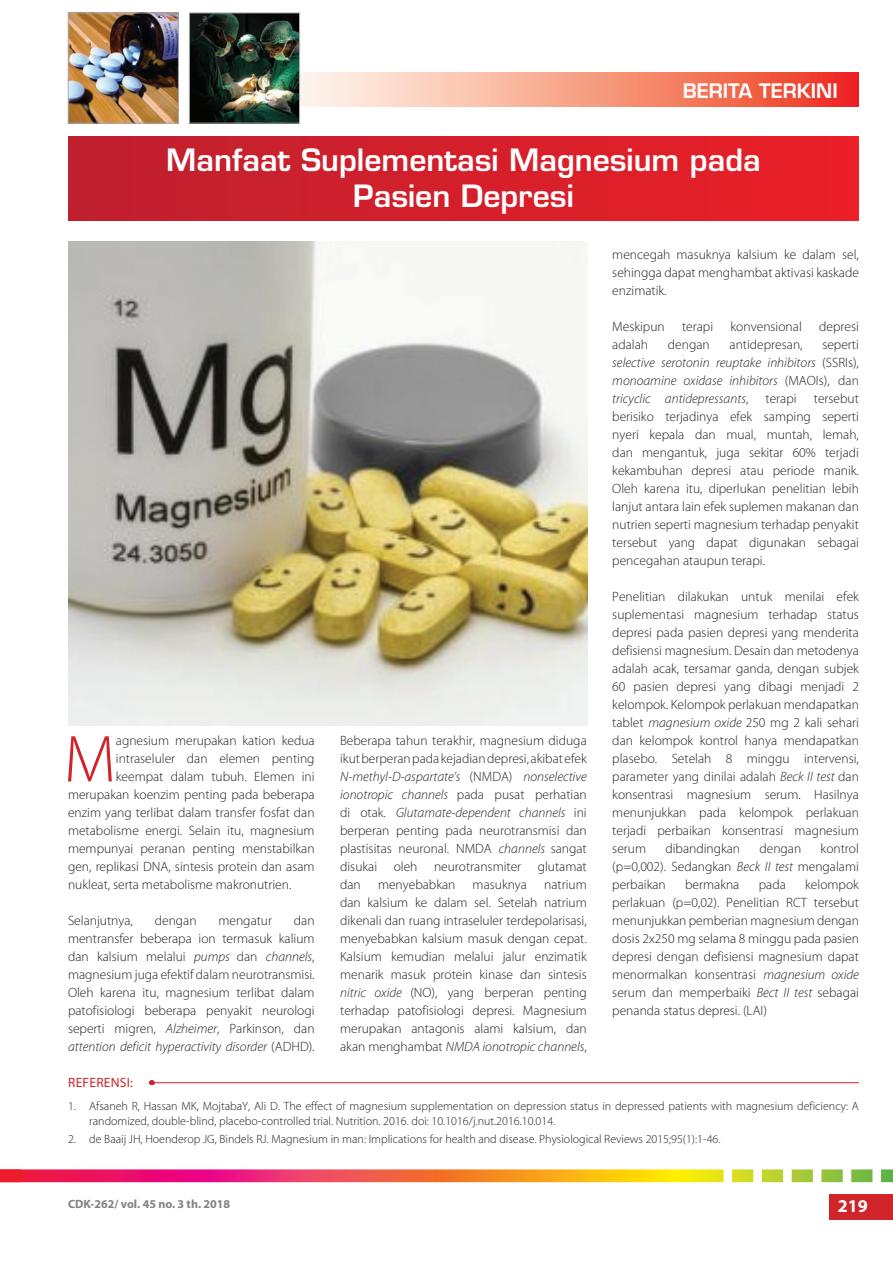
<style>
.page{position:relative;width:893px;height:1263px;background:#fff}
.page>*{position:absolute;margin:0;border:0;box-sizing:border-box;transform-origin:0 0}
.t1{font:300 66.9px "Myriad Pro";color:#d1232a}
.t2{font:600 30px/36px "Eurostile LT Std";color:#fff;text-align:center}
.t3{font:600 19.5px "Eurostile LT Std";color:#fff}
.t4{font:700 18px "Myriad Pro";color:#fff}
.t5{font:300 13.5px/18px "Myriad Pro";color:#231f20;text-align:justify}
.t6{font:italic 300 13.5px/18px "Myriad Pro";color:#231f20;text-align:justify}
.t7{font:13.5px "Myriad Pro";color:#d1232a}
.t8{font:300 12px/14.4px "Myriad Pro";color:#231f20}
.t9{font:700 12px "Myriad Pro";color:#808285}
.s1{font-style:italic}
.s2{font-style:normal}
</style>
<div class="page">
<div style="left:829px;top:1194px;width:64px;height:26px;background:#d1232a"></div>
<svg style="left:300px;top:72px;width:559px;height:35px"></svg>
<img style="left:70px;top:15px;width:107px;height:106px">
<div style="left:68px;top:13px;width:111px;height:110px;border:1px solid #a8a9ad"></div>
<img style="left:191px;top:15px;width:107px;height:106px">
<div style="left:189px;top:13px;width:111px;height:110px;border:1px solid #a8a9ad"></div>
<svg style="left:0;top:1169px;width:893px;height:13px"></svg>
<div style="left:68px;top:136px;width:791px;height:85px;background:linear-gradient(to right,#be202f,#eb1f27)"></div>
<hr style="left:149px;top:1082px;width:710px;height:1px;background:#d1232a">
<img style="left:68px;top:241px;width:520px;height:484px">
<h3 class="t3" style="left:683px;top:79px;width:156px">BERITA TERKINI</h3>
<h2 class="t2" style="left:166px;top:142px;width:596px">Manfaat Suplementasi Magnesium pada<br>Pasien Depresi</h2>
<h1 class="t1" style="left:64px;top:722px;width:54px">M</h1>
<p class="t5" style="left:116px;top:732px;width:200px">agnesium merupakan kation kedua</p>
<p class="t5" style="left:116px;top:750px;width:200px">intraseluler dan elemen penting</p>
<p class="t5" style="left:116px;top:768px;width:200px">keempat dalam tubuh. Elemen ini</p>
<p class="t5" style="left:68px;top:786px;width:248px">merupakan koenzim penting pada beberapa</p>
<p class="t5" style="left:68px;top:804px;width:248px">enzim yang terlibat dalam transfer fosfat dan</p>
<p class="t5" style="left:68px;top:822px;width:248px">metabolisme energi. Selain itu, magnesium</p>
<p class="t5" style="left:68px;top:840px;width:248px">mempunyai peranan penting menstabilkan</p>
<p class="t5" style="left:68px;top:858px;width:248px">gen, replikasi DNA, sintesis protein dan asam</p>
<p class="t5" style="left:68px;top:876px;width:225px">nukleat, serta metabolisme makronutrien.</p>
<p class="t5" style="left:68px;top:912px;width:66px">Selanjutnya,</p>
<p class="t5" style="left:155px;top:912px;width:43px">dengan</p>
<p class="t5" style="left:218px;top:912px;width:55px">mengatur</p>
<p class="t5" style="left:68px;top:912px;width:248px;text-indent:226px">dan mentransfer beberapa ion termasuk kalium dan kalsium melalui <span class="s1">pumps</span> dan <span class="s1">channels</span>, magnesium juga efektif dalam neurotransmisi.<br>Oleh karena itu, magnesium terlibat dalam patofisiologi beberapa penyakit neurologi seperti migren, <span class="s1">Alzheimer</span>, Parkinson, dan <span class="s1">attention deficit hyperactivity disorder</span> (ADHD).</p>
<p class="t5" style="left:340px;top:732px;width:248px">Beberapa tahun terakhir, magnesium diduga ikut berperan pada kejadian depresi, akibat efek <span class="s1">N-methyl-D-aspartate’s</span> (NMDA) <span class="s1">nonselective ionotropic channels</span> pada pusat perhatian di otak. <span class="s1">Glutamate-dependent channels</span> ini berperan penting pada neurotransmisi dan plastisitas neuronal. NMDA <span class="s1">channels</span> sangat disukai oleh neurotransmiter glutamat dan</p>
<p class="t5" style="left:378px;top:876px;width:79px">menyebabkan</p>
<p class="t5" style="left:473px;top:876px;width:56px">masuknya</p>
<p class="t5" style="left:340px;top:876px;width:248px;text-indent:204px">natrium dan kalsium ke dalam sel. Setelah natrium dikenali dan ruang intraseluler terdepolarisasi, menyebabkan kalsium masuk dengan cepat.<br>Kalsium kemudian melalui jalur enzimatik menarik masuk protein kinase dan sintesis <span class="s1">nitric oxide</span> (NO), yang berperan penting terhadap patofisiologi depresi. Magnesium merupakan antagonis alami kalsium, dan akan menghambat <span class="s1">NMDA ionotropic channels</span>,</p>
<p class="t5" style="left:612px;top:246px;width:248px">mencegah masuknya kalsium ke dalam sel, sehingga dapat menghambat aktivasi kaskade enzimatik.</p>
<p class="t5" style="left:612px;top:318px;width:54px">Meskipun</p>
<p class="t5" style="left:682px;top:318px;width:33px">terapi</p>
<p class="t5" style="left:731px;top:318px;width:73px">konvensional</p>
<p class="t5" style="left:819px;top:318px;width:41px">depresi</p>
<p class="t5" style="left:612px;top:336px;width:37px">adalah</p>
<p class="t5" style="left:668px;top:336px;width:43px">dengan</p>
<p class="t5" style="left:730px;top:336px;width:74px">antidepresan,</p>
<p class="t6" style="left:612px;top:336px;width:248px;text-indent:210px"><span class="s2">seperti </span>selective serotonin reuptake inhibitors <span class="s2">(SSRIs), </span>monoamine oxidase inhibitors <span class="s2">(MAOIs), dan </span>tricyclic antidepressants<span class="s2">,</span></p>
<p class="t5" style="left:612px;top:390px;width:248px;text-indent:202px">tersebut berisiko terjadinya efek samping seperti nyeri kepala dan mual, muntah, lemah, dan mengantuk, juga sekitar 60% terjadi kekambuhan depresi atau periode manik.<br>Oleh karena itu, diperlukan penelitian lebih lanjut antara lain efek suplemen makanan dan nutrien seperti magnesium terhadap penyakit tersebut yang dapat digunakan sebagai pencegahan ataupun terapi.</p>
<p class="t5" style="left:612px;top:588px;width:248px">Penelitian dilakukan untuk menilai efek suplementasi magnesium terhadap status depresi pada pasien depresi yang menderita defisiensi magnesium. Desain dan metodenya adalah acak, tersamar ganda, dengan subjek 60 pasien depresi yang dibagi menjadi 2 kelompok. Kelompok perlakuan mendapatkan tablet <span class="s1">magnesium oxide</span> 250 mg 2 kali sehari dan kelompok kontrol hanya mendapatkan plasebo. Setelah 8 minggu intervensi, parameter yang dinilai adalah <span class="s1">Beck II test</span> dan konsentrasi magnesium serum. Hasilnya menunjukkan pada kelompok perlakuan terjadi perbaikan konsentrasi magnesium serum</p>
<p class="t5" style="left:766px;top:390px;width:33px">terapi</p>
<p class="t5" style="left:612px;top:840px;width:248px;text-indent:208px">kontrol (p=0,002). Sedangkan <span class="s1">Beck II test</span> mengalami perbaikan</p>
<p class="t5" style="left:665px;top:840px;width:76px">dibandingkan</p>
<p class="t5" style="left:759px;top:840px;width:43px">dengan</p>
<p class="t5" style="left:612px;top:876px;width:248px;text-indent:193px">kelompok perlakuan (p=0,02). Penelitian RCT tersebut menunjukkan pemberian magnesium dengan dosis 2x250 mg selama 8 minggu pada pasien depresi dengan defisiensi magnesium dapat menormalkan konsentrasi <span class="s1">magnesium oxide </span>serum dan memperbaiki <span class="s1">Bect II test</span> sebagai penanda status depresi. (LAI)</p>
<p class="t5" style="left:685px;top:876px;width:56px">bermakna</p>
<p class="t5" style="left:759px;top:876px;width:29px">pada</p>
<p class="t7" style="left:68px;top:1074px;width:16px">REFERENSI</p>
<p class="t7" style="left:130px;top:1074px;width:4px">:</p>
<p class="t8" style="left:89px;top:1099px;width:771px;text-indent:-21px">1. Afsaneh R, Hassan MK, MojtabaY, Ali D. The effect of magnesium supplementation on depression status in depressed patients with magnesium deficiency: A randomized, double-blind, placebo-controlled trial. Nutrition. 2016. doi: 10.1016/j.nut.2016.10.014.</p>
<p class="t8" style="left:68px;top:1132px;width:654px">2. de Baaij JH, Hoenderop JG, Bindels RJ. Magnesium in man: Implications for health and disease. Physiological Reviews 2015;95(1):1-46.</p>
<p class="t9" style="left:68px;top:1196px;width:164px">CDK-262/ vol. 45 no. 3 th. 2018</p>
<h3 class="t4" style="left:838px;top:1194px;width:31px">219</h3>
</div>
